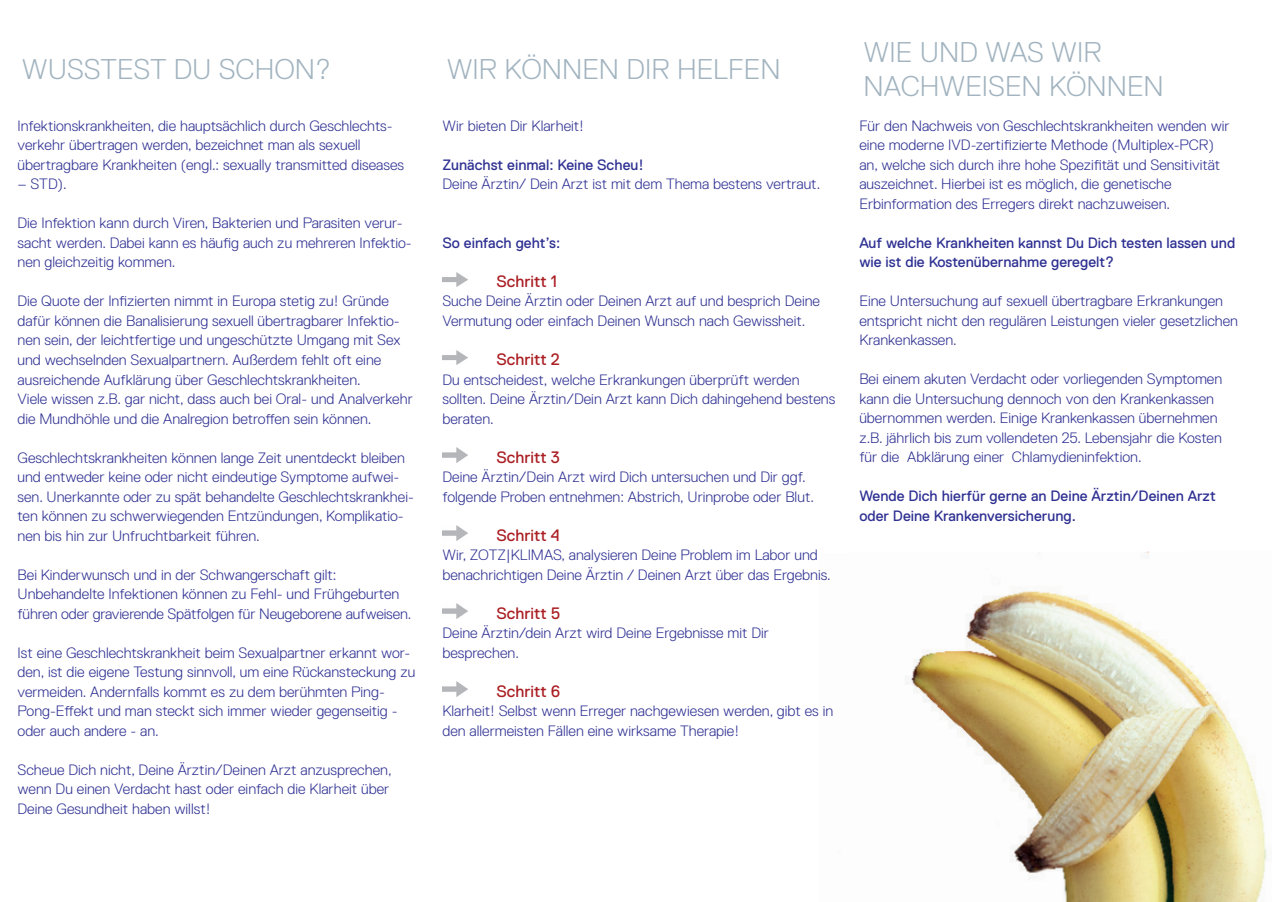
<style>
.page{position:relative;width:1272px;height:902px;background:#fff}
.page>*{position:absolute;margin:0;border:0;box-sizing:border-box;transform-origin:0 0}
.t1{font:300 28.5px/34.2px "Replica Std";color:#a2b4c0}
.t2{font:16.5px "Replica Std";color:#aa1e23}
.t3{font:300 15px/19.5px "Replica Std";color:#2e3092}
.t4{font:15px/19.5px "Replica Std";color:#2e3092}
</style>
<div class="page">
<img style="left:905px;top:551px;width:362px;height:350px">
<img style="left:443px;top:272px;width:24px;height:15px">
<img style="left:443px;top:350px;width:24px;height:15px">
<img style="left:443px;top:447px;width:24px;height:15px">
<img style="left:443px;top:525px;width:24px;height:15px">
<img style="left:443px;top:603px;width:24px;height:15px">
<img style="left:443px;top:681px;width:24px;height:15px">
<h1 class="t1" style="left:22px;top:52px;width:311px">WUSSTEST DU SCHON?</h1>
<p class="t3" style="left:18px;top:116px;width:388px">Infektionskrankheiten, die hauptsächlich durch Geschlechts&shy;verkehr übertragen werden, bezeichnet man als sexuell übertragbare Krankheiten (engl.: sexually transmitted diseases</p>
<p class="t3" style="left:18px;top:174px;width:51px">– STD).</p>
<p class="t3" style="left:18px;top:213px;width:396px">Die Infektion kann durch Viren, Bakterien und Parasiten verur&shy;sacht werden. Dabei kann es häufig auch zu mehreren Infektio&shy;nen gleichzeitig kommen.</p>
<p class="t3" style="left:18px;top:291px;width:397px">Die Quote der Infizierten nimmt in Europa stetig zu! Gründe dafür können die Banalisierung sexuell übertragbarer Infektio&shy;nen sein, der leichtfertige und ungeschützte Umgang mit Sex und wechselnden Sexualpartnern. Außerdem fehlt oft eine ausreichende Aufklärung über Geschlechtskrankheiten.<br>Viele wissen z.B. gar nicht, dass auch bei Oral- und Analverkehr die Mundhöhle und die Analregion betroffen sein können.</p>
<p class="t3" style="left:18px;top:447px;width:398px">Geschlechtskrankheiten können lange Zeit unentdeckt bleiben und entweder keine oder nicht eindeutige Symptome aufwei&shy;sen. Unerkannte oder zu spät behandelte Geschlechtskrankhei&shy;ten können zu schwerwiegenden Entzündungen, Komplikatio&shy;nen bis hin zur Unfruchtbarkeit führen.</p>
<p class="t3" style="left:18px;top:564px;width:395px">Bei Kinderwunsch und in der Schwangerschaft gilt:<br>Unbehandelte Infektionen können zu Fehl- und Frühgeburten führen oder gravierende Spätfolgen für Neugeborene aufweisen.</p>
<p class="t3" style="left:18px;top:642px;width:399px">Ist eine Geschlechtskrankheit beim Sexualpartner erkannt wor&shy;den, ist die eigene Testung sinnvoll, um eine Rückansteckung zu vermeiden. Andernfalls kommt es zu dem berühmten Ping-Pong-Effekt und man steckt sich immer wieder gegenseitig - oder auch andere - an.</p>
<p class="t3" style="left:18px;top:759px;width:375px">Scheue Dich nicht, Deine Ärztin/Deinen Arzt anzusprechen, wenn Du einen Verdacht hast oder einfach die Klarheit über<br>Deine Gesundheit haben willst!</p>
<h1 class="t1" style="left:446px;top:52px;width:335px">WIR KÖNNEN DIR HELFEN</h1>
<p class="t3" style="left:442px;top:116px;width:143px">Wir bieten Dir Klarheit!</p>
<p class="t4" style="left:442px;top:155px;width:203px">Zunächst einmal: Keine Scheu!</p>
<p class="t3" style="left:442px;top:174px;width:379px">Deine Ärztin/ Dein Arzt ist mit dem Thema bestens vertraut.</p>
<p class="t4" style="left:442px;top:233px;width:119px">So einfach geht’s:</p>
<p class="t2" style="left:496px;top:272px;width:62px">Schritt 1</p>
<p class="t3" style="left:442px;top:291px;width:379px">Suche Deine Ärztin oder Deinen Arzt auf und besprich Deine<br>Vermutung oder einfach Deinen Wunsch nach Gewissheit.</p>
<p class="t2" style="left:496px;top:350px;width:65px">Schritt 2</p>
<p class="t3" style="left:442px;top:369px;width:394px">Du entscheidest, welche Erkrankungen überprüft werden sollten. Deine Ärztin/Dein Arzt kann Dich dahingehend bestens beraten.</p>
<p class="t2" style="left:496px;top:447px;width:65px">Schritt 3</p>
<p class="t3" style="left:442px;top:467px;width:373px">Deine Ärztin/Dein Arzt wird Dich untersuchen und Dir ggf. folgende Proben entnehmen: Abstrich, Urinprobe oder Blut.</p>
<p class="t2" style="left:496px;top:525px;width:65px">Schritt 4</p>
<p class="t3" style="left:442px;top:545px;width:390px">Wir, ZOTZ|KLIMAS, analysieren Deine Problem im Labor und benachrichtigen Deine Ärztin / Deinen Arzt über das Ergebnis.</p>
<p class="t2" style="left:496px;top:603px;width:66px">Schritt 5</p>
<p class="t3" style="left:442px;top:623px;width:328px">Deine Ärztin/dein Arzt wird Deine Ergebnisse mit Dir besprechen.</p>
<p class="t2" style="left:496px;top:681px;width:65px">Schritt 6</p>
<p class="t3" style="left:442px;top:701px;width:392px">Klarheit! Selbst wenn Erreger nachgewiesen werden, gibt es in den allermeisten Fällen eine wirksame Therapie!</p>
<h1 class="t1" style="left:863px;top:35px;width:302px">WIE UND WAS WIR<br>NACHWEISEN KÖNNEN</h1>
<p class="t3" style="left:859px;top:116px;width:372px">Für den Nachweis von Geschlechtskrankheiten wenden wir eine moderne IVD-zertifizierte Methode (Multiplex-PCR) an, welche sich durch ihre hohe Spezifität und Sensitivität auszeichnet. Hierbei ist es möglich, die genetische Erbinformation des Erregers direkt nachzuweisen.</p>
<p class="t4" style="left:859px;top:233px;width:377px">Auf welche Krankheiten kannst Du Dich testen lassen und wie ist die Kostenübernahme geregelt?</p>
<p class="t3" style="left:859px;top:291px;width:380px">Eine Untersuchung auf sexuell übertragbare Erkrankungen entspricht nicht den regulären Leistungen vieler gesetzlichen<br>Krankenkassen.</p>
<p class="t3" style="left:859px;top:369px;width:364px">Bei einem akuten Verdacht oder vorliegenden Symptomen kann die Untersuchung dennoch von den Krankenkassen übernommen werden. Einige Krankenkassen übernehmen z.B. jährlich bis zum vollendeten 25. Lebensjahr die Kosten für die Abklärung einer Chlamydieninfektion.</p>
<p class="t4" style="left:859px;top:486px;width:358px">Wende Dich hierfür gerne an Deine Ärztin/Deinen Arzt oder Deine Krankenversicherung.</p>
</div>
